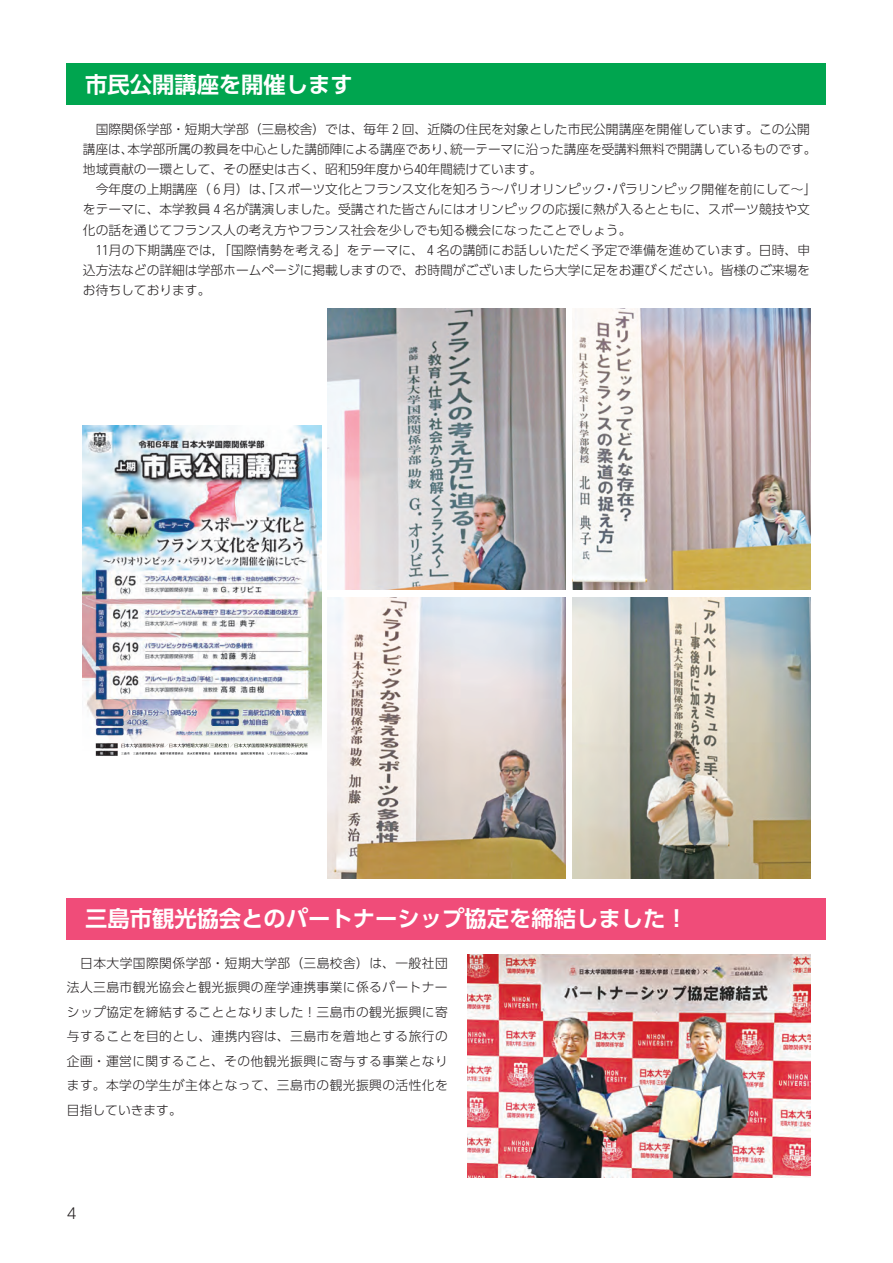
<style>
.page{position:relative;width:893px;height:1263px;background:#fff}
.page>*{position:absolute;margin:0;border:0;box-sizing:border-box;transform-origin:0 0}
.t1{font:700 22.35px "UD Shin Go Pr 6 N De";color:#fff}
.t2{font:300 14.85px "UD Shin Go Pr 6 N";color:#231f20}
.t3{font:300 12.75px/20.2px "UD Shin Go Pr 6 N";color:#231f20}
</style>
<div class="page">
<img style="left:572px;top:598px;width:238px;height:280px">
<div style="left:67px;top:64px;width:759px;height:41px;background:#00a54f"></div>
<div style="left:67px;top:898px;width:759px;height:41px;background:#f04c79"></div>
<img style="left:468px;top:955px;width:342px;height:223px">
<img style="left:328px;top:309px;width:238px;height:280px">
<img style="left:83px;top:425px;width:238px;height:331px">
<img style="left:572px;top:309px;width:238px;height:280px">
<img style="left:328px;top:598px;width:238px;height:280px">
<h1 class="t1" style="left:85px;top:66px;width:269px">市民公開講座を開催します</h1>
<p class="t3" style="left:83px;top:118px;width:735px">　国際関係学部・短期大学部（三島校舎）では、毎年２回、近隣の住民を対象とした市民公開講座を開催しています。この公開講座は、本学部所属の教員を中心とした講師陣による講座であり、統一テーマに沿った講座を受講料無料で開講しているものです。地域貢献の一環として、その歴史は古く、昭和５９年度から４０年間続けています。<br>　今年度の上期講座（６月）は、「スポーツ文化とフランス文化を知ろう～パリオリンピック・パラリンピック開催を前にして～」をテーマに、本学教員４名が講演しました。受講された皆さんにはオリンピックの応援に熱が入るとともに、スポーツ競技や文化の話を通じてフランス人の考え方やフランス社会を少しでも知る機会になったことでしょう。<br>　１１月の下期講座では，「国際情勢を考える」をテーマに、４名の講師にお話しいただく予定で準備を進めています。日時、申込方法などの詳細は学部ホームページに掲載しますので、お時間がございましたら大学に足をお運びください。皆様のご来場をお待ちしております。</p>
<h1 class="t1" style="left:85px;top:901px;width:604px">三島市観光協会とのパートナーシップ協定を締結しました！</h1>
<p class="t3" style="left:67px;top:950px;width:382px;line-height:24.5px;text-align:justify">　日本大学国際関係学部・短期大学部（三島校舎）は、一般社団法人三島市観光協会と観光振興の産学連携事業に係るパートナーシップ協定を締結することとなりました！三島市の観光振興に寄与することを目的とし、連携内容は、三島市を着地とする旅行の企画・運営に関すること、その他観光振興に寄与する事業となります。本学の学生が主体となって、三島市の観光振興の活性化を目指していきます。</p>
<p class="t2" style="left:67px;top:1201px;width:11px">4</p>
</div>
